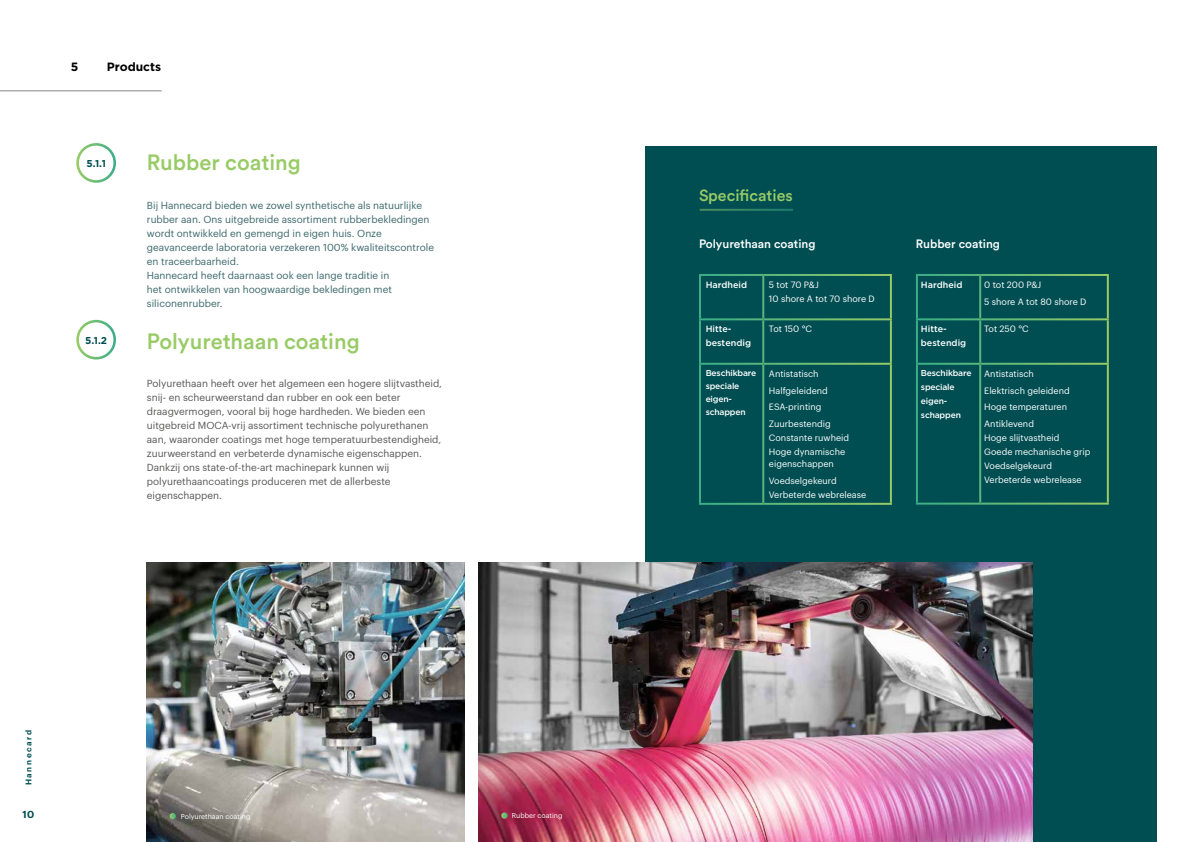
<style>
.page{position:relative;width:1191px;height:842px;background:#fff}
.page>*{position:absolute;margin:0;border:0;box-sizing:border-box;transform-origin:0 0}
.t1{font:500 22px "Circular Std";color:#98cb65}
.t2{font:500 16px "Circular Std";color:#98cb65}
.t3{font:500 12px "Circular Std";color:#fff}
.t4{font:700 12px "Gotham";color:#000}
.t5{font:10px/14px "Graphik";color:#575756}
.t6{font:10px/14px "Graphik";color:#3c686c}
.t7{font:700 10px "Gotham";color:#004e52}
.t8{font:600 10px "Graphik";color:#004e52}
.t9{font:9px/16.8px "Graphik";color:#fff}
.t10{font:500 9px/14px "Gotham";color:#fff}
.t11{font:500 8.5px/13px "Gotham";letter-spacing:-.02em;color:#fff}
.t12{font:600 8px "Graphik";letter-spacing:.2em;color:#004e52}
.t13{font:7px "Graphik";color:#fff}
</style>
<div class="page">
<hr style="left:0;top:91px;width:162px;height:1px;background:#000">
<div style="left:645px;top:146px;width:512px;height:696px;background:#004e52"></div>
<img style="left:478px;top:563px;width:554px;height:279px">
<img style="left:147px;top:563px;width:317px;height:279px">
<hr style="left:699px;top:274px;width:64px;height:2px;background:#fff">
<hr style="left:699px;top:276px;width:2px;height:42px;background:#fff">
<hr style="left:763px;top:274px;width:129px;height:2px;background:#fff">
<hr style="left:762px;top:276px;width:2px;height:42px;background:#fff">
<hr style="left:890px;top:276px;width:2px;height:42px;background:#fff">
<hr style="left:699px;top:318px;width:64px;height:2px;background:#fff">
<hr style="left:699px;top:320px;width:2px;height:43px;background:#fff">
<hr style="left:763px;top:318px;width:129px;height:2px;background:#fff">
<hr style="left:762px;top:320px;width:2px;height:43px;background:#fff">
<hr style="left:890px;top:320px;width:2px;height:43px;background:#fff">
<hr style="left:699px;top:363px;width:64px;height:2px;background:#fff">
<hr style="left:699px;top:365px;width:2px;height:138px;background:#fff">
<hr style="left:763px;top:363px;width:129px;height:2px;background:#fff">
<hr style="left:762px;top:365px;width:2px;height:138px;background:#fff">
<hr style="left:890px;top:365px;width:2px;height:138px;background:#fff">
<hr style="left:699px;top:503px;width:64px;height:2px;background:#fff">
<hr style="left:763px;top:503px;width:129px;height:2px;background:#fff">
<hr style="left:916px;top:274px;width:64px;height:2px;background:#fff">
<hr style="left:916px;top:276px;width:2px;height:42px;background:#fff">
<hr style="left:980px;top:274px;width:128px;height:2px;background:#fff">
<hr style="left:979px;top:276px;width:2px;height:42px;background:#fff">
<hr style="left:1106px;top:276px;width:2px;height:42px;background:#fff">
<hr style="left:916px;top:318px;width:64px;height:2px;background:#fff">
<hr style="left:916px;top:320px;width:2px;height:43px;background:#fff">
<hr style="left:980px;top:318px;width:128px;height:2px;background:#fff">
<hr style="left:979px;top:320px;width:2px;height:43px;background:#fff">
<hr style="left:1106px;top:320px;width:2px;height:43px;background:#fff">
<hr style="left:916px;top:363px;width:64px;height:2px;background:#fff">
<hr style="left:916px;top:365px;width:2px;height:138px;background:#fff">
<hr style="left:980px;top:363px;width:128px;height:2px;background:#fff">
<hr style="left:979px;top:365px;width:2px;height:138px;background:#fff">
<hr style="left:1106px;top:365px;width:2px;height:138px;background:#fff">
<hr style="left:916px;top:503px;width:64px;height:2px;background:#fff">
<hr style="left:980px;top:503px;width:128px;height:2px;background:#fff">
<svg style="left:76px;top:143px;width:40px;height:40px"></svg>
<svg style="left:76px;top:320px;width:40px;height:40px"></svg>
<svg style="left:170px;top:813px;width:6px;height:6px"></svg>
<svg style="left:501px;top:812px;width:6px;height:7px"></svg>
<hr style="left:699px;top:209px;width:94px;height:2px;background:#fff">
<p class="t4" style="left:71px;top:59px;width:9px">5</p>
<p class="t4" style="left:107px;top:59px;width:56px">Products</p>
<p class="t7" style="left:86px;top:157px;width:21px">5.1.1</p>
<p class="t7" style="left:85px;top:333px;width:23px">5.1.2</p>
<h1 class="t1" style="left:147px;top:149px;width:155px">Rubber coating</h1>
<p class="t6" style="left:147px;top:198px;width:289px">Bij Hannecard bieden we zowel synthetische als natuurlijke rubber aan. Ons uitgebreide assortiment rubberbekledingen wordt ontwikkeld en gemengd in eigen huis. Onze geavanceerde laboratoria verzekeren 100% kwaliteitscontrole en traceerbaarheid.<br>Hannecard heeft daarnaast ook een lange traditie in<br>het ontwikkelen van hoogwaardige bekledingen met siliconenrubber.</p>
<h1 class="t1" style="left:147px;top:327px;width:214px">Polyurethaan coating</h1>
<p class="t5" style="left:147px;top:376px;width:297px">Polyurethaan heeft over het algemeen een hogere slijtvastheid, snij- en scheurweerstand dan rubber en ook een beter draagvermogen, vooral bij hoge hardheden. We bieden een uitgebreid MOCA-vrij assortiment technische polyurethanen aan, waaronder coatings met hoge temperatuurbestendigheid, zuurweerstand en verbeterde dynamische eigenschappen.<br>Dankzij ons state-of-the-art machinepark kunnen wij polyurethaancoatings produceren met de allerbeste eigenschappen.</p>
<p class="t12" style="left:23px;top:785px;width:57px;rotate:-90deg">Hannecard</p>
<p class="t8" style="left:23px;top:806px;width:13px">10</p>
<p class="t13" style="left:181px;top:811px;width:71px">Polyurethaan coating</p>
<p class="t13" style="left:512px;top:811px;width:52px">Rubber coating</p>
<h2 class="t2" style="left:699px;top:185px;width:95px">Specificaties</h2>
<p class="t3" style="left:699px;top:236px;width:118px">Polyurethaan coating</p>
<p class="t3" style="left:916px;top:236px;width:86px">Rubber coating</p>
<p class="t10" style="left:705px;top:278px;width:43px">Hardheid</p>
<p class="t9" style="left:769px;top:277px;width:107px;line-height:14px">5 tot 70 P&amp;J<br>10 shore A tot 70 shore D</p>
<p class="t10" style="left:705px;top:322px;width:47px">Hitte&shy;bestendig</p>
<p class="t9" style="left:769px;top:320px;width:45px">Tot 150 °C</p>
<p class="t11" style="left:705px;top:367px;width:52px">Beschikbare speciale eigen&shy;schappen</p>
<p class="t9" style="left:769px;top:364px;width:63px">Antistatisch<br>Halfgeleidend<br>ESA-printing<br>Zuurbestendig</p>
<p class="t9" style="left:769px;top:430px;width:82px;line-height:14px">Constante ruwheid<br>Hoge dynamische</p>
<p class="t9" style="left:769px;top:455px;width:69px">eigenschappen<br>Voedselgekeurd</p>
<p class="t9" style="left:769px;top:486px;width:99px">Verbeterde webrelease</p>
<p class="t10" style="left:921px;top:278px;width:43px">Hardheid</p>
<p class="t9" style="left:984px;top:276px;width:104px">0 tot 200 P&amp;J<br>5 shore A tot 80 shore D</p>
<p class="t10" style="left:921px;top:322px;width:47px">Hitte&shy;bestendig</p>
<p class="t9" style="left:984px;top:320px;width:46px">Tot 250 °C</p>
<p class="t11" style="left:921px;top:366px;width:52px;line-height:14px">Beschikbare speciale eigen&shy;schappen</p>
<p class="t9" style="left:984px;top:364px;width:87px">Antistatisch<br>Elektrisch geleidend<br>Hoge temperaturen<br>Antiklevend</p>
<p class="t9" style="left:984px;top:430px;width:108px;line-height:14px">Hoge slijtvastheid<br>Goede mechanische grip<br>Voedselgekeurd<br>Verbeterde webrelease</p>
</div>
